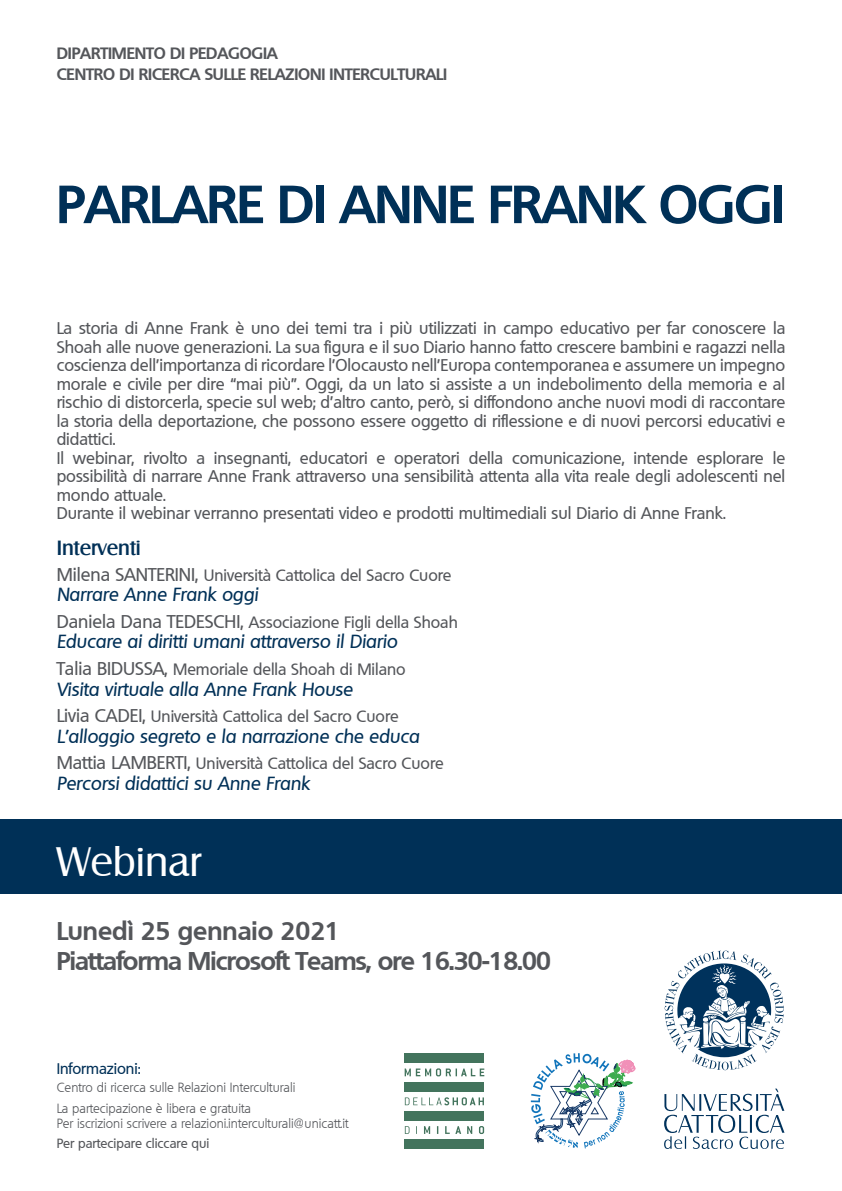
<style>
.page{position:relative;width:842px;height:1191px;background:#fff}
.page>*{position:absolute;margin:0;border:0;box-sizing:border-box;transform-origin:0 0}
.t1{font:700 52px "Quebec";letter-spacing:-.015em;color:#003057}
.t2{font:40px "Salzburg";color:#fff}
.t3{font:700 25px/30px "Quebec";letter-spacing:-.03em;color:#54565a}
.t4{font:500 20px "Salzburg";color:#003057}
.t5{font:italic 500 18.5px "Quebec";color:#003057}
.t6{font:500 16.5px/18.5px "Quebec";color:#54565a}
.t7{font:500 16px "Quebec";color:#54565a}
.t8{font:700 16px/20.8px "Quebec";letter-spacing:-.01em;color:#54565a}
.t9{font:500 15px "Quebec";color:#003057}
.t10{font:300 13px/20.7px "Quebec";color:#54565a}
.t11{font:500 13px "Quebec";color:#54565a}
.s1{font-size:18px}
</style>
<div class="page">
<div style="left:0;top:819px;width:842px;height:75px;background:#003057"></div>
<svg style="left:664px;top:950px;width:120px;height:120px"></svg>
<svg style="left:664px;top:1088px;width:120px;height:61px"></svg>
<div style="left:405px;top:1053px;width:79px;height:9px;background:#43745d"></div>
<div style="left:405px;top:1082px;width:79px;height:9px;background:#43745d"></div>
<div style="left:405px;top:1111px;width:79px;height:9px;background:#43745d"></div>
<div style="left:405px;top:1139px;width:79px;height:10px;background:#43745d"></div>
<svg style="left:405px;top:1068px;width:79px;height:8px"></svg>
<svg style="left:405px;top:1126px;width:4px;height:7px"></svg>
<svg style="left:424px;top:1126px;width:6px;height:7px"></svg>
<svg style="left:445px;top:1126px;width:16px;height:7px"></svg>
<svg style="left:467px;top:1126px;width:5px;height:7px"></svg>
<svg style="left:479px;top:1126px;width:5px;height:8px"></svg>
<svg style="left:405px;top:1097px;width:79px;height:8px"></svg>
<svg style="left:531px;top:1053px;width:104px;height:95px"></svg>
<p class="t8" style="left:57px;top:42px;width:392px">DIPARTIMENTO DI PEDAGOGIA<br>CENTRO DI RICERCA SULLE RELAZIONI INTERCULTURALI</p>
<h1 class="t1" style="left:57px;top:170px;width:729px">PARLARE DI ANNE FRANK OGGI</h1>
<p class="t6" style="left:57px;top:319px;width:730px">La storia di Anne Frank è uno dei temi tra i più utilizzati in campo educativo per far conoscere la Shoah alle nuove generazioni. La sua figura e il suo Diario hanno fatto crescere bambini e ragazzi nella coscienza dell’importanza di ricordare l’Olocausto nell’Europa contemporanea e assumere un impegno morale e civile per dire “mai più”. Oggi, da un lato si assiste a un indebolimento della memoria e al rischio di distorcerla, specie sul web; d’altro canto, però, si diffondono anche nuovi modi di raccontare la storia della deportazione, che possono essere oggetto di riflessione e di nuovi percorsi educativi e didattici.<br>Il webinar, rivolto a insegnanti, educatori e operatori della comunicazione, intende esplorare le possibilità di narrare Anne Frank attraverso una sensibilità attenta alla vita reale degli adolescenti nel mondo attuale.<br>Durante il webinar verranno presentati video e prodotti multimediali sul Diario di Anne Frank.</p>
<p class="t4" style="left:57px;top:536px;width:86px">Interventi</p>
<p class="t7" style="left:57px;top:564px;width:396px"><span class="s1">Milena SANTERINI,</span> Università Cattolica del Sacro Cuore</p>
<p class="t5" style="left:57px;top:582px;width:203px">Narrare Anne Frank oggi</p>
<p class="t7" style="left:57px;top:612px;width:403px"><span class="s1">Daniela Dana TEDESCHI,</span> Associazione Figli della Shoah</p>
<p class="t5" style="left:57px;top:630px;width:342px">Educare ai diritti umani attraverso il Diario</p>
<p class="t7" style="left:57px;top:659px;width:350px"><span class="s1">Talia BIDUSSA,</span> Memoriale della Shoah di Milano</p>
<p class="t5" style="left:57px;top:677px;width:298px">Visita virtuale alla Anne Frank House</p>
<p class="t7" style="left:57px;top:706px;width:344px"><span class="s1">Livia CADEI,</span> Università Cattolica del Sacro Cuore</p>
<p class="t5" style="left:57px;top:724px;width:364px">L’alloggio segreto e la narrazione che educa</p>
<p class="t7" style="left:57px;top:753px;width:389px"><span class="s1">Mattia LAMBERTI,</span> Università Cattolica del Sacro Cuore</p>
<p class="t5" style="left:57px;top:771px;width:255px">Percorsi didattici su Anne Frank</p>
<h2 class="t2" style="left:57px;top:837px;width:146px">Webinar</h2>
<h3 class="t3" style="left:57px;top:915px;width:496px">Lunedì 25 gennaio 2021<br>Piattaforma Microsoft Teams, ore 16.30-18.00</h3>
<p class="t9" style="left:57px;top:1059px;width:86px">Informazioni:</p>
<p class="t10" style="left:57px;top:1077px;width:240px">Centro di ricerca sulle Relazioni Interculturali<br>La partecipazione è libera e gratuita</p>
<p class="t10" style="left:57px;top:1112px;width:293px">Per iscrizioni scrivere a relazioni.interculturali@unicatt.it</p>
<p class="t11" style="left:57px;top:1135px;width:154px">Per partecipare cliccare qui</p>
</div>
